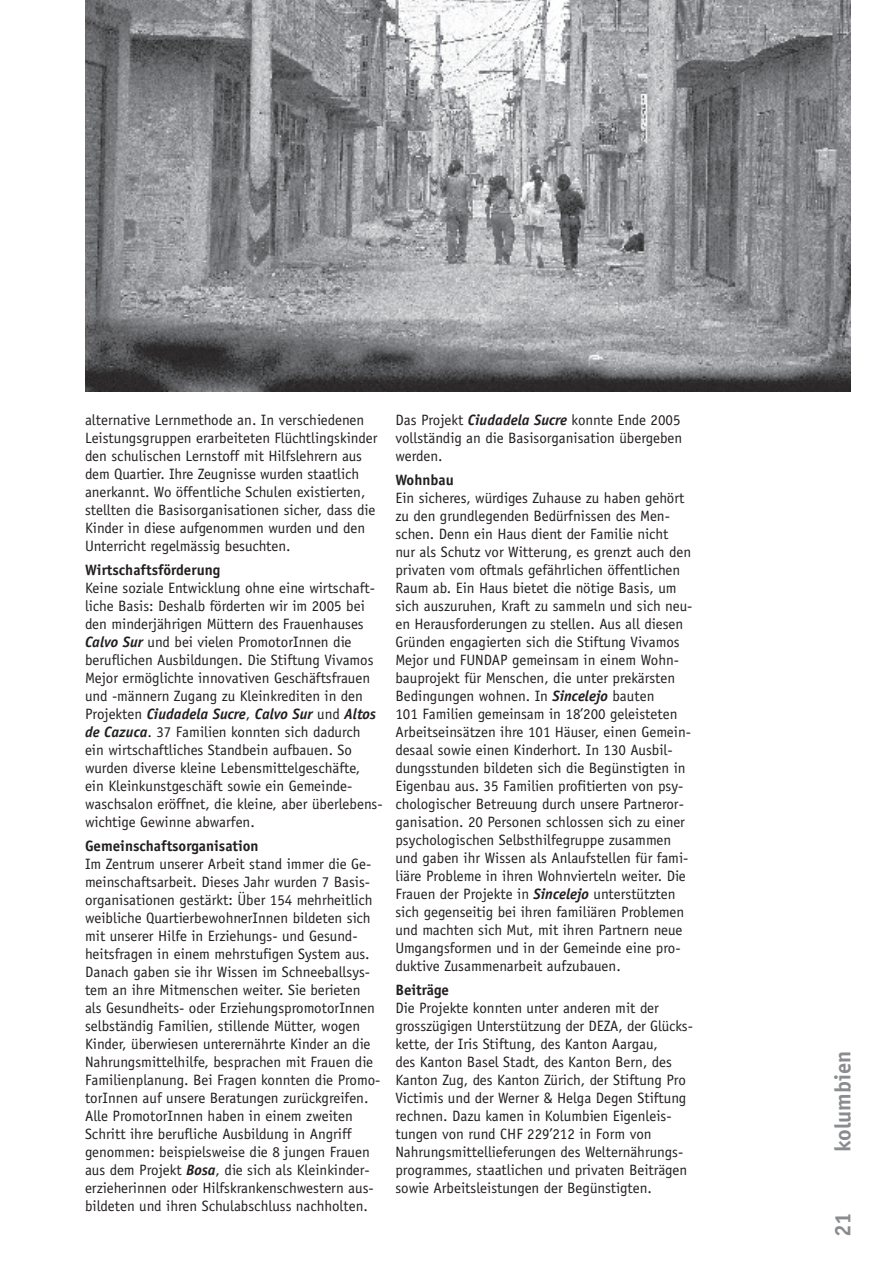
<style>
.page{position:relative;width:893px;height:1263px;background:#fff}
.page>*{position:absolute;margin:0;border:0;box-sizing:border-box;transform-origin:0 0}
.t1{font:700 22.5px "Officina Sans Std";color:#8a8c8f}
.t2{font:15px/18px "Officina Sans Std";color:#231f20}
.t3{font:700 15px "Officina Sans Std";color:#231f20}
.s1{font-weight:700;font-style:italic}
</style>
<div class="page">
<img style="left:85px;top:0;width:765px;height:391px">
<p class="t2" style="left:85px;top:411px;width:294px">alternative Lernmethode an. In verschiedenen Leistungsgruppen erarbeiteten Flüchtlingskinder den schulischen Lernstoff mit Hilfslehrern aus dem Quartier. Ihre Zeugnisse wurden staatlich anerkannt. Wo öffentliche Schulen existierten, stellten die Basisorganisationen sicher, dass die Kinder in diese aufgenommen wurden und den Unterricht regelmässig besuchten.</p>
<p class="t3" style="left:85px;top:560px;width:137px">Wirtschaftsförderung</p>
<p class="t2" style="left:85px;top:579px;width:299px">Keine soziale Entwicklung ohne eine wirtschaft&shy;liche Basis: Deshalb förderten wir im 2005 bei den minderjährigen Müttern des Frauenhauses <span class="s1">Calvo Sur</span> und bei vielen PromotorInnen die beruflichen Ausbildungen. Die Stiftung Vivamos Mejor ermöglichte innovativen Geschäftsfrauen und -männern Zugang zu Kleinkrediten in den Projekten <span class="s1">Ciudadela Sucre</span>, <span class="s1">Calvo Sur</span> und <span class="s1">Altos de Cazuca</span>. 37 Familien konnten sich dadurch ein wirtschaftliches Standbein aufbauen. So wurden diverse kleine Lebensmittelgeschäfte, ein Kleinkunstgeschäft sowie ein Gemeinde&shy;waschsalon eröffnet, die kleine, aber überlebens&shy;wichtige Gewinne abwarfen.</p>
<p class="t3" style="left:85px;top:837px;width:175px">Gemeinschaftsorganisation</p>
<p class="t2" style="left:85px;top:855px;width:297px">Im Zentrum unserer Arbeit stand immer die Ge&shy;meinschaftsarbeit. Dieses Jahr wurden 7 Basis&shy;organisationen gestärkt: Über 154 mehrheitlich weibliche QuartierbewohnerInnen bildeten sich mit unserer Hilfe in Erziehungs- und Gesund&shy;heitsfragen in einem mehrstufigen System aus.<br>Danach gaben sie ihr Wissen im Schneeballsys&shy;tem an ihre Mitmenschen weiter. Sie berieten als Gesundheits- oder ErziehungspromotorInnen selbständig Familien, stillende Mütter, wogen Kinder, überwiesen unterernährte Kinder an die Nahrungsmittelhilfe, besprachen mit Frauen die Familienplanung. Bei Fragen konnten die Promo&shy;torInnen auf unsere Beratungen zurückgreifen.<br>Alle PromotorInnen haben in einem zweiten Schritt ihre berufliche Ausbildung in Angriff genommen: beispielsweise die 8 jungen Frauen aus dem Projekt <span class="s1">Bosa</span>, die sich als Kleinkinder&shy;erzieherinnen oder Hilfskrankenschwestern aus&shy;bildeten und ihren Schulabschluss nachholten.</p>
<p class="t2" style="left:395px;top:411px;width:288px;text-align:justify">Das Projekt <span class="s1">Ciudadela Sucre</span> konnte Ende 2005 vollständig an die Basisorganisation übergeben werden.</p>
<p class="t3" style="left:395px;top:470px;width:60px">Wohnbau</p>
<p class="t2" style="left:395px;top:489px;width:299px">Ein sicheres, würdiges Zuhause zu haben gehört zu den grundlegenden Bedürfnissen des Men&shy;schen. Denn ein Haus dient der Familie nicht<br>nur als Schutz vor Witterung, es grenzt auch den privaten vom oftmals gefährlichen öffentlichen Raum ab. Ein Haus bietet die nötige Basis, um sich auszuruhen, Kraft zu sammeln und sich neu&shy;en Herausforderungen zu stellen. Aus all diesen Gründen engagierten sich die Stiftung Vivamos Mejor und FUNDAP gemeinsam in einem Wohn&shy;bauprojekt für Menschen, die unter prekärsten Bedingungen wohnen. In <span class="s1">Sincelejo</span> bauten<br>101 Familien gemeinsam in 18’200 geleisteten Arbeitseinsätzen ihre 101 Häuser, einen Gemein&shy;desaal sowie einen Kinderhort. In 130 Ausbil&shy;dungsstunden bildeten sich die Begünstigten in Eigenbau aus. 35 Familien profitierten von psy&shy;chologischer Betreuung durch unsere Partneror&shy;ganisation. 20 Personen schlossen sich zu einer psychologischen Selbsthilfegruppe zusammen und gaben ihr Wissen als Anlaufstellen für fami&shy;liäre Probleme in ihren Wohnvierteln weiter. Die Frauen der Projekte in <span class="s1">Sincelejo</span> unterstützten sich gegenseitig bei ihren familiären Problemen und machten sich Mut, mit ihren Partnern neue Umgangsformen und in der Gemeinde eine pro&shy;duktive Zusammenarbeit aufzubauen.</p>
<p class="t3" style="left:395px;top:981px;width:55px">Beiträge</p>
<p class="t2" style="left:395px;top:999px;width:299px">Die Projekte konnten unter anderen mit der grosszügigen Unterstützung der DEZA, der Glücks&shy;kette, der Iris Stiftung, des Kanton Aargau,<br>des Kanton Basel Stadt, des Kanton Bern, des Kanton Zug, des Kanton Zürich, der Stiftung Pro Victimis und der Werner &amp; Helga Degen Stiftung rechnen. Dazu kamen in Kolumbien Eigenleis&shy;tungen von rund CHF 229’212 in Form von Nahrungsmittellieferungen des Welternährungs&shy;programmes, staatlichen und privaten Beiträgen sowie Arbeitsleistungen der Begünstigten.</p>
<h1 class="t1" style="left:829px;top:1152px;width:103px;rotate:-90deg">kolumbien</h1>
<h1 class="t1" style="left:829px;top:1237px;width:27px;rotate:-90deg">21</h1>
</div>
